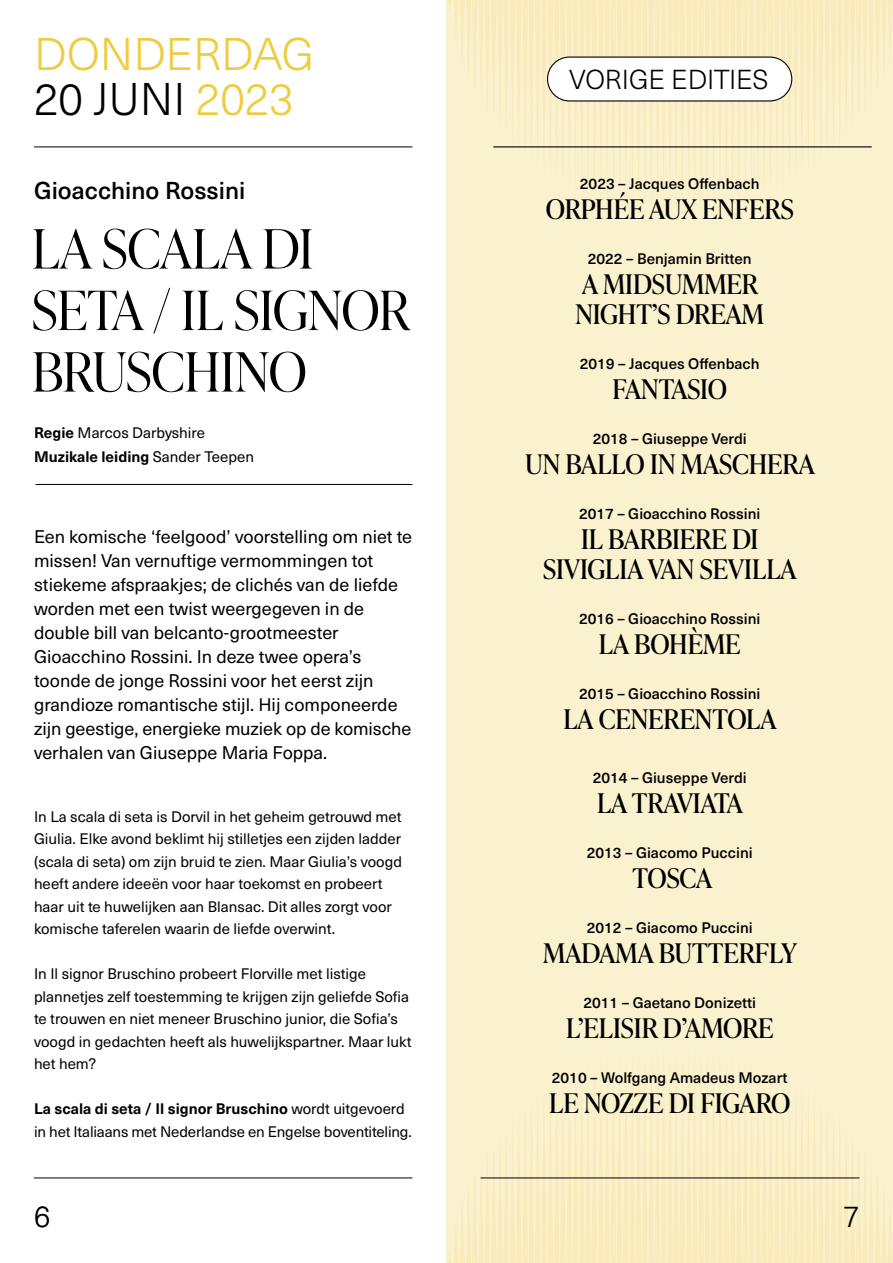
<style>
.page{position:relative;width:893px;height:1263px;background:#fff}
.page>*{position:absolute;margin:0;border:0;box-sizing:border-box;transform-origin:0 0}
.t1{font:300 54px/61.5px "Ivy Presto Display";letter-spacing:-.005em;color:#000}
.t2{font:300 45px/45px "Neue Haas Unica W1 G";color:#eecc3f}
.t3{font:100 30px "Neue Haas Unica W1 G";color:#000}
.t4{font:300 30px "Neue Haas Unica W1 G";color:#000}
.t5{font:27px/30px "Ivy Presto Headline";color:#000}
.t6{font:300 27px "Neue Haas Unica W1 G";color:#000}
.t7{font:500 24px "Neue Haas Unica W1 G";color:#000}
.t8{font:18px/24px "Neue Haas Unica W1 G";color:#000}
.t9{font:15px/22.5px "Neue Haas Unica W1 G";color:#000}
.t10{font:500 15px "Neue Haas Unica W1 G";color:#000}
.s1{color:#000}
.s2{font-weight:700}
</style>
<div class="page">
<hr style="left:34px;top:1177px;width:378px;height:1px;background:#000">
<div style="left:447px;top:0;width:446px;height:1263px;background:#faf2cf"></div>
<svg style="left:448px;top:1064px;width:445px;height:199px"></svg>
<svg style="left:448px;top:0;width:445px;height:199px"></svg>
<hr style="left:480px;top:1177px;width:379px;height:1px;background:#000">
<hr style="left:36px;top:484px;width:376px;height:1px;background:#000">
<hr style="left:34px;top:147px;width:378px;height:1px;background:#000">
<hr style="left:493px;top:146px;width:379px;height:1px;background:#000">
<div style="left:547px;top:57px;width:245px;height:44px;background:#fff;border-radius:22px"></div>
<div style="left:547px;top:57px;width:245px;height:45px;border:1px solid #000;border-radius:22px"></div>
<h2 class="t2" style="left:34px;top:29px;width:282px">DONDERDAG<br><span class="s1">20 JUNI</span> 2023</h2>
<h3 class="t7" style="left:34px;top:172px;width:213px">Gioacchino Rossini</h3>
<h1 class="t1" style="left:32px;top:215px;width:379px">LA SCALA DI<br>SETA / IL SIGNOR<br>BRUSCHINO</h1>
<p class="t9" style="left:34px;top:419px;width:222px;line-height:24px"><span class="s2">Regie</span> Marcos Darbyshire<br><span class="s2">Muzikale leiding</span> Sander Teepen</p>
<p class="t8" style="left:34px;top:523px;width:380px">Een komische ‘feelgood’ voorstelling om niet te missen! Van vernuftige vermommingen tot stiekeme afspraakjes; de clichés van de liefde worden met een twist weergegeven in de double bill van belcanto-grootmeester Gioacchino Rossini. In deze twee opera’s toonde de jonge Rossini voor het eerst zijn grandioze romantische stijl. Hij componeerde zijn geestige, energieke muziek op de komische verhalen van Giuseppe Maria Foppa.</p>
<p class="t9" style="left:34px;top:804px;width:370px">In La scala di seta is Dorvil in het geheim getrouwd met Giulia. Elke avond beklimt hij stilletjes een zijden ladder (scala di seta) om zijn bruid te zien. Maar Giulia’s voogd heeft andere ideeën voor haar toekomst en probeert haar uit te huwelijken aan Blansac. Dit alles zorgt voor komische taferelen waarin de liefde overwint.</p>
<p class="t9" style="left:34px;top:962px;width:379px">In Il signor Bruschino probeert Florville met listige plannetjes zelf toestemming te krijgen zijn geliefde Sofia te trouwen en niet meneer Bruschino junior, die Sofia’s voogd in gedachten heeft als huwelijkspartner. Maar lukt het hem?</p>
<p class="t9" style="left:34px;top:1097px;width:379px"><span class="s2">La scala di seta / Il signor Bruschino</span> wordt uitgevoerd in het Italiaans met Nederlandse en Engelse boventiteling.</p>
<h3 class="t3" style="left:34px;top:1195px;width:17px">6</h3>
<h3 class="t6" style="left:569px;top:60px;width:201px">VORIGE EDITIES</h3>
<p class="t10" style="left:580px;top:172px;width:181px">2023 – Jacques Offenbach</p>
<h3 class="t5" style="left:546px;top:193px;width:249px">ORPHÉE AUX ENFERS</h3>
<p class="t10" style="left:588px;top:247px;width:165px">2022 – Benjamin Britten</p>
<h3 class="t5" style="left:575px;top:268px;width:190px">A MIDSUMMER<br>NIGHT’S DREAM</h3>
<p class="t10" style="left:580px;top:352px;width:181px">2019 – Jacques Offenbach</p>
<h3 class="t5" style="left:612px;top:373px;width:116px">FANTASIO</h3>
<p class="t10" style="left:593px;top:427px;width:155px">2018 – Giuseppe Verdi</p>
<h3 class="t5" style="left:525px;top:448px;width:291px">UN BALLO IN MASCHERA</h3>
<p class="t10" style="left:579px;top:502px;width:183px">2017 – Gioacchino Rossini</p>
<h3 class="t5" style="left:543px;top:523px;width:255px;text-align:center">IL BARBIERE DI<br>SIVIGLIA VAN SEVILLA</h3>
<p class="t10" style="left:579px;top:607px;width:183px">2016 – Gioacchino Rossini</p>
<h3 class="t5" style="left:599px;top:628px;width:143px">LA BOHÈME</h3>
<p class="t10" style="left:579px;top:682px;width:183px">2015 – Gioacchino Rossini</p>
<h3 class="t5" style="left:563px;top:703px;width:215px">LA CENERENTOLA</h3>
<p class="t10" style="left:593px;top:766px;width:155px">2014 – Giuseppe Verdi</p>
<h3 class="t5" style="left:597px;top:787px;width:147px">LA TRAVIATA</h3>
<p class="t10" style="left:587px;top:841px;width:167px">2013 – Giacomo Puccini</p>
<h3 class="t5" style="left:633px;top:862px;width:81px">TOSCA</h3>
<p class="t10" style="left:587px;top:916px;width:167px">2012 – Giacomo Puccini</p>
<h3 class="t5" style="left:543px;top:937px;width:255px">MADAMA BUTTERFLY</h3>
<p class="t10" style="left:583px;top:991px;width:174px">2011 – Gaetano Donizetti</p>
<h3 class="t5" style="left:566px;top:1012px;width:209px">L’ELISIR D’AMORE</h3>
<p class="t10" style="left:552px;top:1066px;width:237px">2010 – Wolfgang Amadeus Mozart</p>
<h3 class="t5" style="left:549px;top:1087px;width:243px">LE NOZZE DI FIGARO</h3>
<h3 class="t4" style="left:843px;top:1194px;width:18px">7</h3>
</div>
